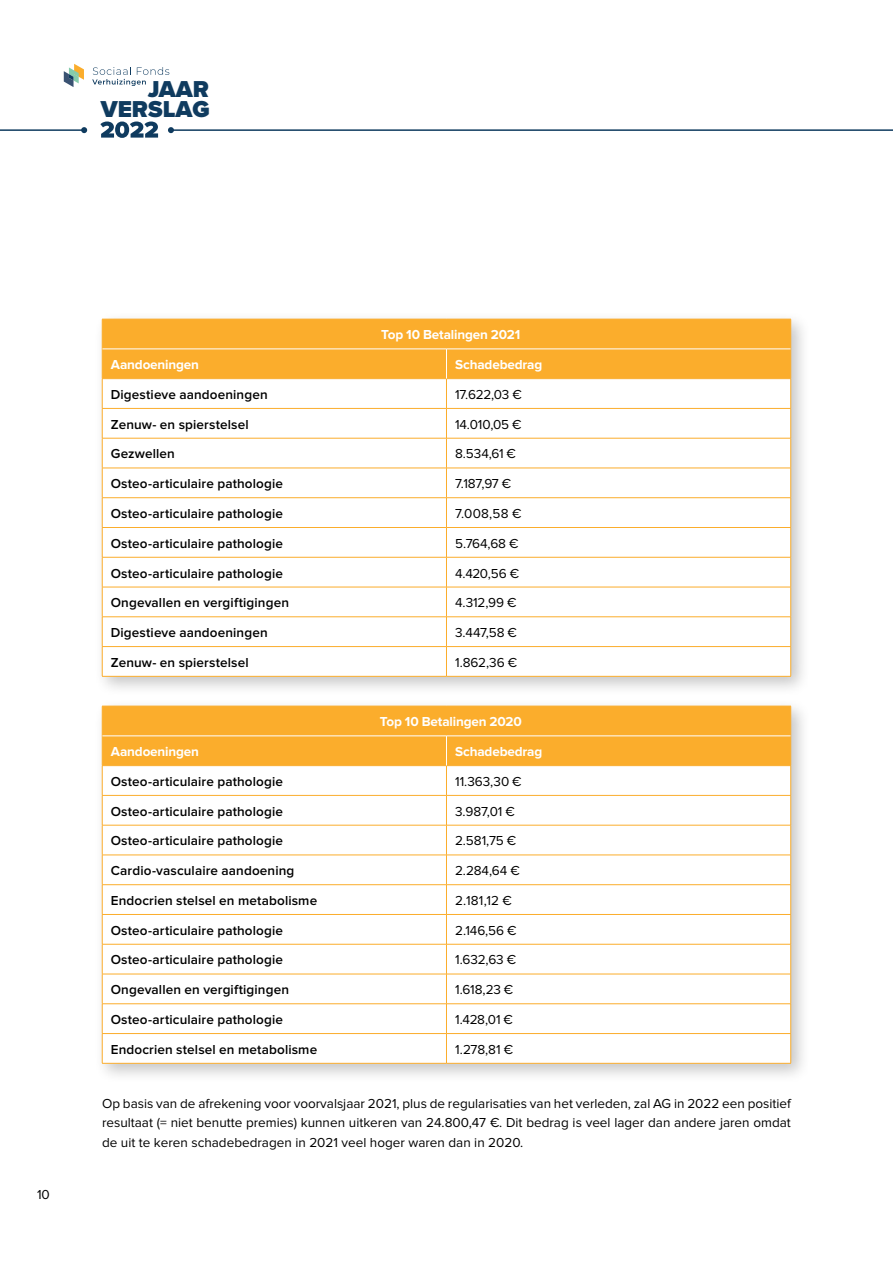
<style>
.page{position:relative;width:893px;height:1263px;background:#fff}
.page>*{position:absolute;margin:0;border:0;box-sizing:border-box;transform-origin:0 0}
.t1{font:900 23.85px/20.7px "Proxima Nova";color:#0f3b5f;text-align:right}
.t2{font:600 13.5px "Proxima Nova";letter-spacing:.01em;color:#000}
.t3{font:13.5px/19.5px "Proxima Nova";color:#000;text-align:justify}
.t4{font:700 13.5px "Proxima Nova";letter-spacing:-.01em;color:#fff}
</style>
<div class="page">
<hr style="left:171px;top:129px;width:722px;height:2px;background:#0f3b5f">
<svg style="left:168px;top:127px;width:6px;height:6px"></svg>
<hr style="left:0;top:129px;width:84px;height:2px;background:#0f3b5f">
<svg style="left:81px;top:127px;width:6px;height:6px"></svg>
<svg style="left:92px;top:67px;width:77px;height:19px"></svg>
<svg style="left:64px;top:64px;width:20px;height:23px"></svg>
<svg style="left:100px;top:122px;width:58px;height:16px"></svg>
<div style="left:94px;top:311px;width:717px;height:386px;background:#000;opacity:.23"></div>
<svg style="left:103px;top:439px;width:687px;height:237px"></svg>
<hr style="left:102px;top:438px;width:344px;height:1px;background:#fbad2c">
<hr style="left:102px;top:438px;width:1px;height:30px;background:#fbad2c">
<hr style="left:446px;top:438px;width:345px;height:1px;background:#fbad2c">
<hr style="left:446px;top:438px;width:1px;height:30px;background:#fbad2c">
<hr style="left:790px;top:438px;width:1px;height:30px;background:#fbad2c">
<hr style="left:102px;top:468px;width:344px;height:1px;background:#fbad2c">
<hr style="left:446px;top:468px;width:345px;height:1px;background:#fbad2c">
<hr style="left:102px;top:497px;width:344px;height:1px;background:#fbad2c">
<hr style="left:446px;top:497px;width:345px;height:1px;background:#fbad2c">
<hr style="left:102px;top:527px;width:344px;height:1px;background:#fbad2c">
<svg style="left:102px;top:468px;width:1px;height:89px"></svg>
<hr style="left:446px;top:527px;width:345px;height:1px;background:#fbad2c">
<svg style="left:446px;top:468px;width:1px;height:89px"></svg>
<svg style="left:790px;top:468px;width:1px;height:89px"></svg>
<hr style="left:102px;top:557px;width:344px;height:1px;background:#fbad2c">
<hr style="left:102px;top:557px;width:1px;height:30px;background:#fbad2c">
<hr style="left:446px;top:557px;width:345px;height:1px;background:#fbad2c">
<hr style="left:446px;top:557px;width:1px;height:30px;background:#fbad2c">
<hr style="left:790px;top:557px;width:1px;height:30px;background:#fbad2c">
<hr style="left:102px;top:587px;width:344px;height:1px;background:#fbad2c">
<hr style="left:102px;top:587px;width:1px;height:30px;background:#fbad2c">
<hr style="left:446px;top:587px;width:345px;height:1px;background:#fbad2c">
<hr style="left:446px;top:587px;width:1px;height:30px;background:#fbad2c">
<hr style="left:790px;top:587px;width:1px;height:30px;background:#fbad2c">
<hr style="left:102px;top:616px;width:344px;height:1px;background:#fbad2c">
<hr style="left:446px;top:616px;width:345px;height:1px;background:#fbad2c">
<hr style="left:102px;top:646px;width:344px;height:1px;background:#fbad2c">
<svg style="left:102px;top:617px;width:1px;height:59px"></svg>
<hr style="left:446px;top:646px;width:345px;height:1px;background:#fbad2c">
<svg style="left:446px;top:617px;width:1px;height:59px"></svg>
<svg style="left:790px;top:617px;width:1px;height:59px"></svg>
<hr style="left:102px;top:676px;width:344px;height:1px;background:#fbad2c">
<hr style="left:446px;top:676px;width:345px;height:1px;background:#fbad2c">
<svg style="left:102px;top:319px;width:689px;height:119px"></svg>
<div style="left:94px;top:698px;width:717px;height:386px;background:#000;opacity:.23"></div>
<svg style="left:103px;top:796px;width:687px;height:267px"></svg>
<hr style="left:102px;top:795px;width:344px;height:1px;background:#fbad2c">
<hr style="left:102px;top:795px;width:1px;height:30px;background:#fbad2c">
<hr style="left:446px;top:795px;width:345px;height:1px;background:#fbad2c">
<hr style="left:446px;top:795px;width:1px;height:30px;background:#fbad2c">
<hr style="left:790px;top:795px;width:1px;height:30px;background:#fbad2c">
<hr style="left:102px;top:825px;width:344px;height:1px;background:#fbad2c">
<hr style="left:102px;top:825px;width:1px;height:30px;background:#fbad2c">
<hr style="left:446px;top:825px;width:345px;height:1px;background:#fbad2c">
<hr style="left:446px;top:825px;width:1px;height:30px;background:#fbad2c">
<hr style="left:790px;top:825px;width:1px;height:30px;background:#fbad2c">
<hr style="left:102px;top:855px;width:344px;height:1px;background:#fbad2c">
<hr style="left:446px;top:855px;width:345px;height:1px;background:#fbad2c">
<hr style="left:102px;top:884px;width:344px;height:1px;background:#fbad2c">
<hr style="left:446px;top:884px;width:345px;height:1px;background:#fbad2c">
<hr style="left:102px;top:914px;width:344px;height:1px;background:#fbad2c">
<svg style="left:102px;top:855px;width:1px;height:89px"></svg>
<hr style="left:446px;top:914px;width:345px;height:1px;background:#fbad2c">
<svg style="left:446px;top:855px;width:1px;height:89px"></svg>
<svg style="left:790px;top:855px;width:1px;height:89px"></svg>
<hr style="left:102px;top:944px;width:344px;height:1px;background:#fbad2c">
<hr style="left:102px;top:944px;width:1px;height:30px;background:#fbad2c">
<hr style="left:446px;top:944px;width:345px;height:1px;background:#fbad2c">
<hr style="left:446px;top:944px;width:1px;height:30px;background:#fbad2c">
<hr style="left:790px;top:944px;width:1px;height:30px;background:#fbad2c">
<hr style="left:102px;top:974px;width:344px;height:1px;background:#fbad2c">
<hr style="left:446px;top:974px;width:345px;height:1px;background:#fbad2c">
<hr style="left:102px;top:1003px;width:344px;height:1px;background:#fbad2c">
<hr style="left:446px;top:1003px;width:345px;height:1px;background:#fbad2c">
<hr style="left:102px;top:1033px;width:344px;height:1px;background:#fbad2c">
<svg style="left:102px;top:974px;width:1px;height:89px"></svg>
<hr style="left:446px;top:1033px;width:345px;height:1px;background:#fbad2c">
<svg style="left:446px;top:974px;width:1px;height:89px"></svg>
<svg style="left:790px;top:974px;width:1px;height:89px"></svg>
<hr style="left:102px;top:1063px;width:344px;height:1px;background:#fbad2c">
<hr style="left:446px;top:1063px;width:345px;height:1px;background:#fbad2c">
<svg style="left:102px;top:706px;width:689px;height:89px"></svg>
<h1 class="t1" style="left:101px;top:78px;width:111px">JAAR<br>VERSLAG</h1>
<p class="t3" style="left:37px;top:1185px;width:14px">10</p>
<p class="t4" style="left:381px;top:327px;width:141px">Top 10 Betalingen 2021</p>
<p class="t4" style="left:111px;top:357px;width:90px">Aandoeningen</p>
<p class="t4" style="left:455px;top:357px;width:89px">Schadebedrag</p>
<p class="t2" style="left:111px;top:387px;width:159px">Digestieve aandoeningen</p>
<p class="t3" style="left:455px;top:385px;width:68px">17.622,03 €</p>
<p class="t2" style="left:111px;top:416px;width:139px">Zenuw- en spierstelsel</p>
<p class="t3" style="left:455px;top:415px;width:68px">14.010,05 €</p>
<p class="t2" style="left:111px;top:446px;width:66px">Gezwellen</p>
<p class="t3" style="left:455px;top:444px;width:62px">8.534,61 €</p>
<p class="t2" style="left:111px;top:476px;width:174px">Osteo-articulaire pathologie</p>
<p class="t3" style="left:455px;top:474px;width:58px">7.187,97 €</p>
<p class="t2" style="left:111px;top:506px;width:174px">Osteo-articulaire pathologie</p>
<p class="t3" style="left:455px;top:504px;width:68px">7.008,58 €</p>
<p class="t2" style="left:111px;top:536px;width:174px">Osteo-articulaire pathologie</p>
<p class="t3" style="left:455px;top:534px;width:65px">5.764,68 €</p>
<p class="t2" style="left:111px;top:565px;width:174px">Osteo-articulaire pathologie</p>
<p class="t3" style="left:455px;top:564px;width:65px">4.420,56 €</p>
<p class="t2" style="left:111px;top:595px;width:180px">Ongevallen en vergiftigingen</p>
<p class="t3" style="left:455px;top:593px;width:63px">4.312,99 €</p>
<p class="t2" style="left:111px;top:625px;width:159px">Digestieve aandoeningen</p>
<p class="t3" style="left:455px;top:623px;width:63px">3.447,58 €</p>
<p class="t2" style="left:111px;top:655px;width:139px">Zenuw- en spierstelsel</p>
<p class="t3" style="left:455px;top:653px;width:63px">1.862,36 €</p>
<p class="t4" style="left:380px;top:714px;width:144px">Top 10 Betalingen 2020</p>
<p class="t4" style="left:111px;top:744px;width:90px">Aandoeningen</p>
<p class="t4" style="left:455px;top:744px;width:89px">Schadebedrag</p>
<p class="t2" style="left:111px;top:774px;width:174px">Osteo-articulaire pathologie</p>
<p class="t3" style="left:455px;top:772px;width:68px">11.363,30 €</p>
<p class="t2" style="left:111px;top:803px;width:174px">Osteo-articulaire pathologie</p>
<p class="t3" style="left:455px;top:802px;width:61px">3.987,01 €</p>
<p class="t2" style="left:111px;top:833px;width:174px">Osteo-articulaire pathologie</p>
<p class="t3" style="left:455px;top:831px;width:62px">2.581,75 €</p>
<p class="t2" style="left:111px;top:863px;width:185px">Cardio-vasculaire aandoening</p>
<p class="t3" style="left:455px;top:861px;width:66px">2.284,64 €</p>
<p class="t2" style="left:111px;top:893px;width:208px">Endocrien stelsel en metabolisme</p>
<p class="t3" style="left:455px;top:891px;width:58px">2.181,12 €</p>
<p class="t2" style="left:111px;top:922px;width:174px">Osteo-articulaire pathologie</p>
<p class="t3" style="left:455px;top:921px;width:63px">2.146,56 €</p>
<p class="t2" style="left:111px;top:952px;width:174px">Osteo-articulaire pathologie</p>
<p class="t3" style="left:455px;top:950px;width:62px">1.632,63 €</p>
<p class="t2" style="left:111px;top:982px;width:180px">Ongevallen en vergiftigingen</p>
<p class="t3" style="left:455px;top:980px;width:60px">1.618,23 €</p>
<p class="t2" style="left:111px;top:1012px;width:174px">Osteo-articulaire pathologie</p>
<p class="t3" style="left:455px;top:1010px;width:59px">1.428,01 €</p>
<p class="t2" style="left:111px;top:1042px;width:208px">Endocrien stelsel en metabolisme</p>
<p class="t3" style="left:455px;top:1040px;width:59px">1.278,81 €</p>
<p class="t3" style="left:102px;top:1094px;width:690px">Op basis van de afrekening voor voorvalsjaar 2021, plus de regularisaties van het verleden, zal AG in 2022 een positief resultaat (= niet benutte premies) kunnen uitkeren van 24.800,47 €. Dit bedrag is veel lager dan andere jaren omdat de uit te keren schadebedragen in 2021 veel hoger waren dan in 2020.</p>
</div>
